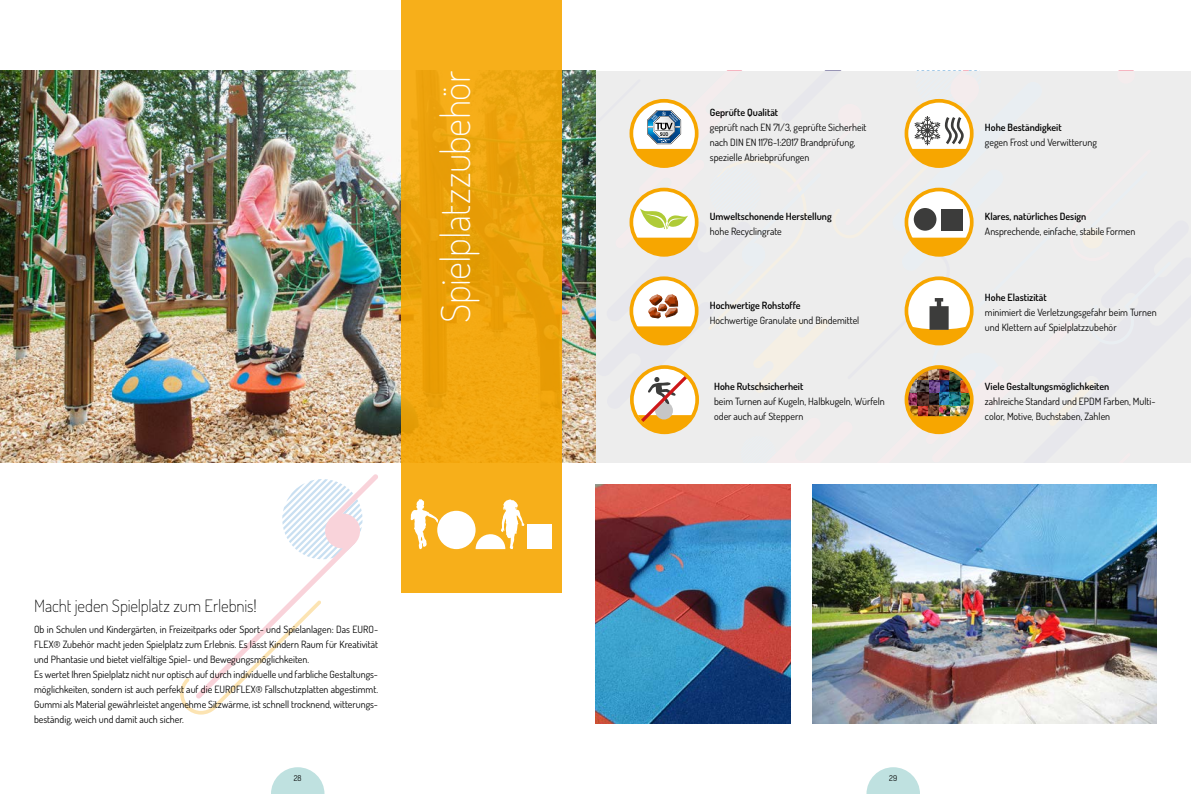
<style>
.page{position:relative;width:1191px;height:794px;background:#fff}
.page>*{position:absolute;margin:0;border:0;box-sizing:border-box;transform-origin:0 0}
.t1{font:200 40px "Dosis";letter-spacing:-.015em;color:#fff}
.t2{font:200 17px "Dosis";letter-spacing:-.01em;color:#000}
.t3{font:10px/15px "Dosis";color:#000}
.t4{font:600 10px "Dosis";color:#000}
.t5{font:8px "Dosis";color:#000}
</style>
<div class="page">
<svg style="left:180px;top:474px;width:198px;height:240px"></svg>
<div style="left:1172px;top:220px;width:19px;height:242px;background:#ededed"></div>
<img style="left:0;top:71px;width:595px;height:391px">
<svg style="left:401px;top:0;width:160px;height:592px;background:#f0a710"></svg>
<div style="left:526px;top:524px;width:25px;height:25px;background:#fff"></div>
<div style="left:437px;top:511px;width:38px;height:38px;background:#fff;border-radius:50%"></div>
<svg style="left:475px;top:499px;width:49px;height:50px"></svg>
<svg style="left:411px;top:499px;width:27px;height:50px"></svg>
<img style="left:595px;top:485px;width:195px;height:238px">
<img style="left:813px;top:485px;width:344px;height:238px">
<svg style="left:595px;top:71px;width:577px;height:391px;background:#eae6df"></svg>
<div style="left:904px;top:365px;width:69px;height:69px;border:4px solid #f7a600;border-radius:50%"></div>
<svg style="left:271px;top:767px;width:53px;height:27px"></svg>
<svg style="left:866px;top:767px;width:54px;height:27px"></svg>
<h1 class="t1" style="left:429px;top:323px;width:254px;rotate:-90deg">Spielplatzzubehör</h1>
<h2 class="t2" style="left:34px;top:595px;width:224px">Macht jeden Spielplatz zum Erlebnis!</h2>
<p class="t3" style="left:34px;top:621px;width:345px">Ob in Schulen und Kindergärten, in Freizeitparks oder Sport- und Spielanlagen: Das EURO-FLEX® Zubehör macht jeden Spielplatz zum Erlebnis. Es lässt Kindern Raum für Kreativität und Phantasie und bietet vielfältige Spiel- und Bewegungsmöglichkeiten.<br>Es wertet Ihren Spielplatz nicht nur optisch auf durch individuelle und farbliche Gestaltungs&shy;möglichkeiten, sondern ist auch perfekt auf die EUROFLEX® Fallschutzplatten abgestimmt.<br>Gummi als Material gewährleistet angenehme Sitzwärme, ist schnell trocknend, witterungs&shy;beständig, weich und damit auch sicher.</p>
<p class="t4" style="left:710px;top:106px;width:70px">Geprüfte Qualität</p>
<p class="t3" style="left:710px;top:120px;width:158px">geprüft nach EN 71/3, geprüfte Sicherheit nach DIN EN 1176-1:2017 Brandprüfung, spezielle Abriebprüfungen</p>
<p class="t4" style="left:710px;top:210px;width:123px">Umweltschonende Herstellung</p>
<p class="t3" style="left:710px;top:223px;width:73px">hohe Recyclingrate</p>
<p class="t4" style="left:710px;top:298px;width:92px">Hochwertige Rohstoffe</p>
<p class="t3" style="left:710px;top:312px;width:151px">Hochwertige Granulate und Bindemittel</p>
<p class="t4" style="left:714px;top:379px;width:91px">Hohe Rutschsicherheit</p>
<p class="t3" style="left:714px;top:393px;width:172px">beim Turnen auf Kugeln, Halbkugeln, Würfeln oder auch auf Steppern</p>
<p class="t5" style="left:294px;top:773px;width:9px">28</p>
<p class="t5" style="left:889px;top:773px;width:9px">29</p>
<p class="t4" style="left:985px;top:121px;width:78px">Hohe Beständigkeit</p>
<p class="t3" style="left:985px;top:135px;width:113px">gegen Frost und Verwitterung</p>
<p class="t4" style="left:985px;top:210px;width:103px">Klares, natürliches Design</p>
<p class="t3" style="left:985px;top:223px;width:152px">Ansprechende, einfache, stabile Formen</p>
<p class="t4" style="left:985px;top:291px;width:63px">Hohe Elastizität</p>
<p class="t3" style="left:985px;top:305px;width:173px">minimiert die Verletzungsgefahr beim Turnen und Klettern auf Spielplatzzubehör</p>
<p class="t4" style="left:985px;top:379px;width:126px">Viele Gestaltungsmöglichkeiten</p>
<p class="t3" style="left:985px;top:393px;width:172px">zahlreiche Standard und EPDM Farben, Multi&shy;color, Motive, Buchstaben, Zahlen</p>
</div>
